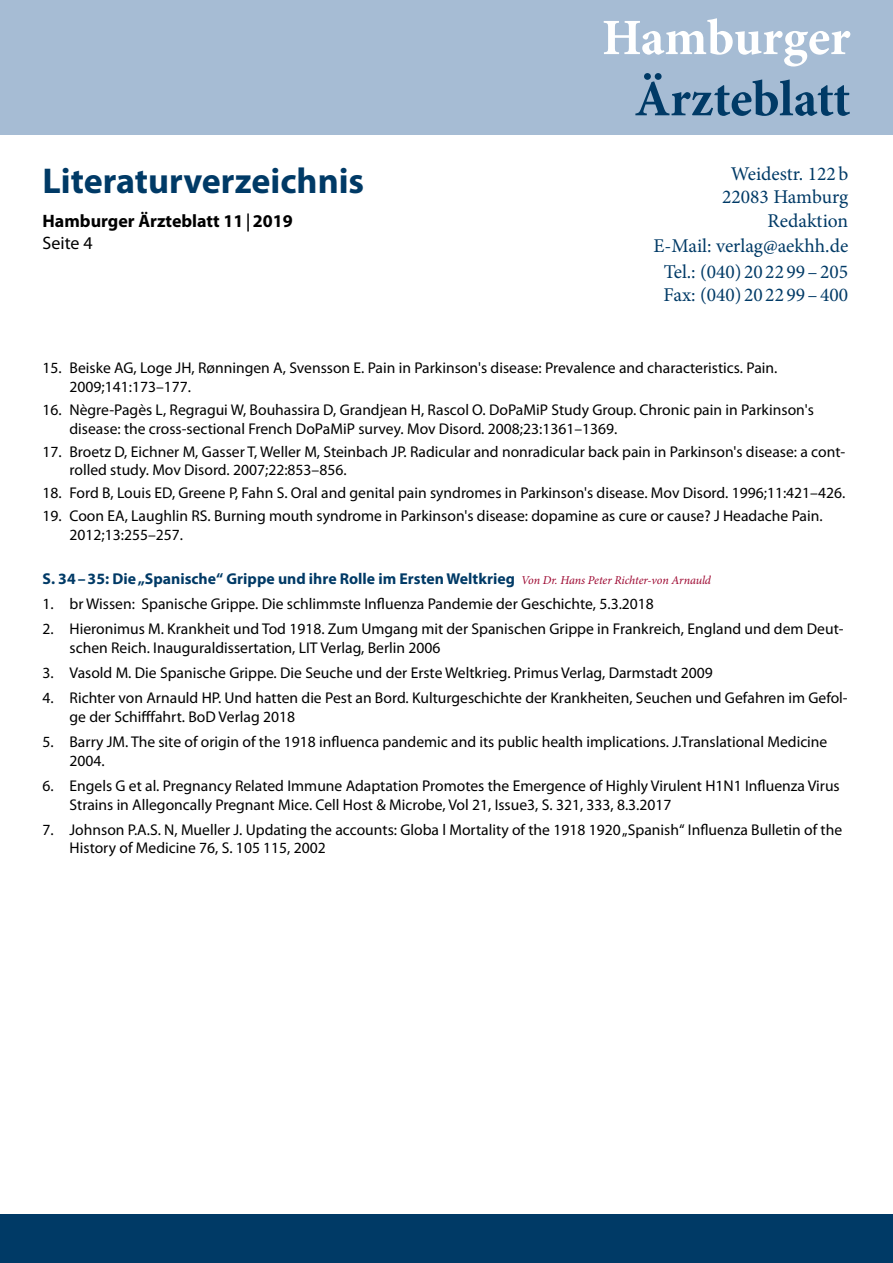
<style>
.page{position:relative;width:893px;height:1263px;background:#fff}
.page>*{position:absolute;margin:0;border:0;box-sizing:border-box;transform-origin:0 0}
.t1{font:700 51px "Minion Pro";letter-spacing:-.005em;color:#003a66}
.t2{font:700 51px "Minion Pro";letter-spacing:-.005em;color:#fff}
.t3{font:700 36px "Myriad Pro";color:#003a66}
.t4{font:19.5px/23.4px "Minion Pro";color:#003a66;text-align:right}
.t5{font:700 18px/21.6px "Myriad Pro";color:#000}
.t6{font:700 15.75px "Myriad Pro";color:#003a66}
.t7{font:15.6px/18.8px "Myriad Pro";color:#000}
.s1{font-family:"Minion Pro"}
.s2{font-weight:400}
.s3{font-family:"Minion Pro";font-weight:400;font-style:italic;font-size:12px;color:#9d0730}
</style>
<div class="page">
<div style="left:0;top:1214px;width:893px;height:49px;background:#003a66"></div>
<div style="left:0;top:0;width:893px;height:135px;background:#a6bcd4"></div>
<h2 class="t3" style="left:43px;top:157px;width:323px">Literaturverzeichnis</h2>
<p class="t5" style="left:43px;top:210px;width:252px">Hamburger Ärzteblatt 11<span class="s1">|</span>2019<br><span class="s2">Seite 4</span></p>
<h1 class="t2" style="left:602px;top:2px;width:250px">Hamburger</h1>
<h1 class="t1" style="left:634px;top:63px;width:217px">Ärzteblatt</h1>
<p class="t4" style="left:722px;top:162px;width:128px">Weidestr. 122b<br>22083 Hamburg<br>Redaktion</p>
<p class="t4" style="left:653px;top:233px;width:196px;line-height:25.5px;text-align:center">E-Mail: verlag@aekhh.de<br>Tel.: (040) 20 22 99–205</p>
<p class="t4" style="left:664px;top:283px;width:186px">Fax: (040) 20 22 99–400</p>
<p class="t7" style="left:70px;top:358px;width:709px;text-indent:-27px">15. Beiske AG, Loge JH, Rønningen A, Svensson E. Pain in Parkinson's disease: Prevalence and characteristics. Pain.<br>2009;141:173–177.</p>
<p class="t7" style="left:70px;top:400px;width:746px;text-indent:-27px">16. Nègre-Pagès L, Regragui W, Bouhassira D, Grandjean H, Rascol O. DoPaMiP Study Group. Chronic pain in Parkinson's disease: the cross-sectional French DoPaMiP survey. Mov Disord. 2008;23:1361–1369.</p>
<p class="t7" style="left:70px;top:442px;width:777px;text-indent:-27px">17. Broetz D, Eichner M, Gasser T, Weller M, Steinbach JP. Radicular and nonradicular back pain in Parkinson's disease: a cont&shy;rolled study. Mov Disord. 2007;22:853–856.</p>
<p class="t7" style="left:43px;top:483px;width:804px">18. Ford B, Louis ED, Greene P, Fahn S. Oral and genital pain syndromes in Parkinson's disease. Mov Disord. 1996;11:421–426.</p>
<p class="t7" style="left:70px;top:506px;width:755px;text-indent:-27px">19. Coon EA, Laughlin RS. Burning mouth syndrome in Parkinson's disease: dopamine as cure or cause? J Headache Pain.<br>2012;13:255–257.</p>
<p class="t6" style="left:43px;top:568px;width:670px">S. 34–35: Die „Spanische“ Grippe und ihre Rolle im Ersten Weltkrieg <span class="s3">Von Dr. Hans Peter Richter-von Arnauld</span></p>
<p class="t7" style="left:43px;top:594px;width:613px">1. br Wissen: Spanische Grippe. Die schlimmste Influenza Pandemie der Geschichte, 5.3.2018</p>
<p class="t7" style="left:70px;top:619px;width:775px;text-indent:-27px">2. Hieronimus M. Krankheit und Tod 1918. Zum Umgang mit der Spanischen Grippe in Frankreich, England und dem Deut&shy;schen Reich. Inauguraldissertation, LIT Verlag, Berlin 2006</p>
<p class="t7" style="left:43px;top:663px;width:672px">3. Vasold M. Die Spanische Grippe. Die Seuche und der Erste Weltkrieg. Primus Verlag, Darmstadt 2009</p>
<p class="t7" style="left:70px;top:688px;width:780px;text-indent:-27px">4. Richter von Arnauld HP. Und hatten die Pest an Bord. Kulturgeschichte der Krankheiten, Seuchen und Gefahren im Gefol&shy;ge der Schifffahrt. BoD Verlag 2018</p>
<p class="t7" style="left:70px;top:732px;width:759px;text-indent:-27px">5. Barry JM. The site of origin of the 1918 influenca pandemic and its public health implications. J.Translational Medicine<br>2004.</p>
<p class="t7" style="left:70px;top:776px;width:772px;text-indent:-27px">6. Engels G et al. Pregnancy Related Immune Adaptation Promotes the Emergence of Highly Virulent H1N1 Influenza Virus<br>Strains in Allegoncally Pregnant Mice. Cell Host &amp; Microbe, Vol 21, Issue3, S. 321, 333, 8.3.2017</p>
<p class="t7" style="left:70px;top:820px;width:774px;text-indent:-27px">7. Johnson P.A.S. N, Mueller J. Updating the accounts: Globa l Mortality of the 1918 1920 „Spanish“ Influenza Bulletin of the<br>History of Medicine 76, S. 105 115, 2002</p>
</div>
